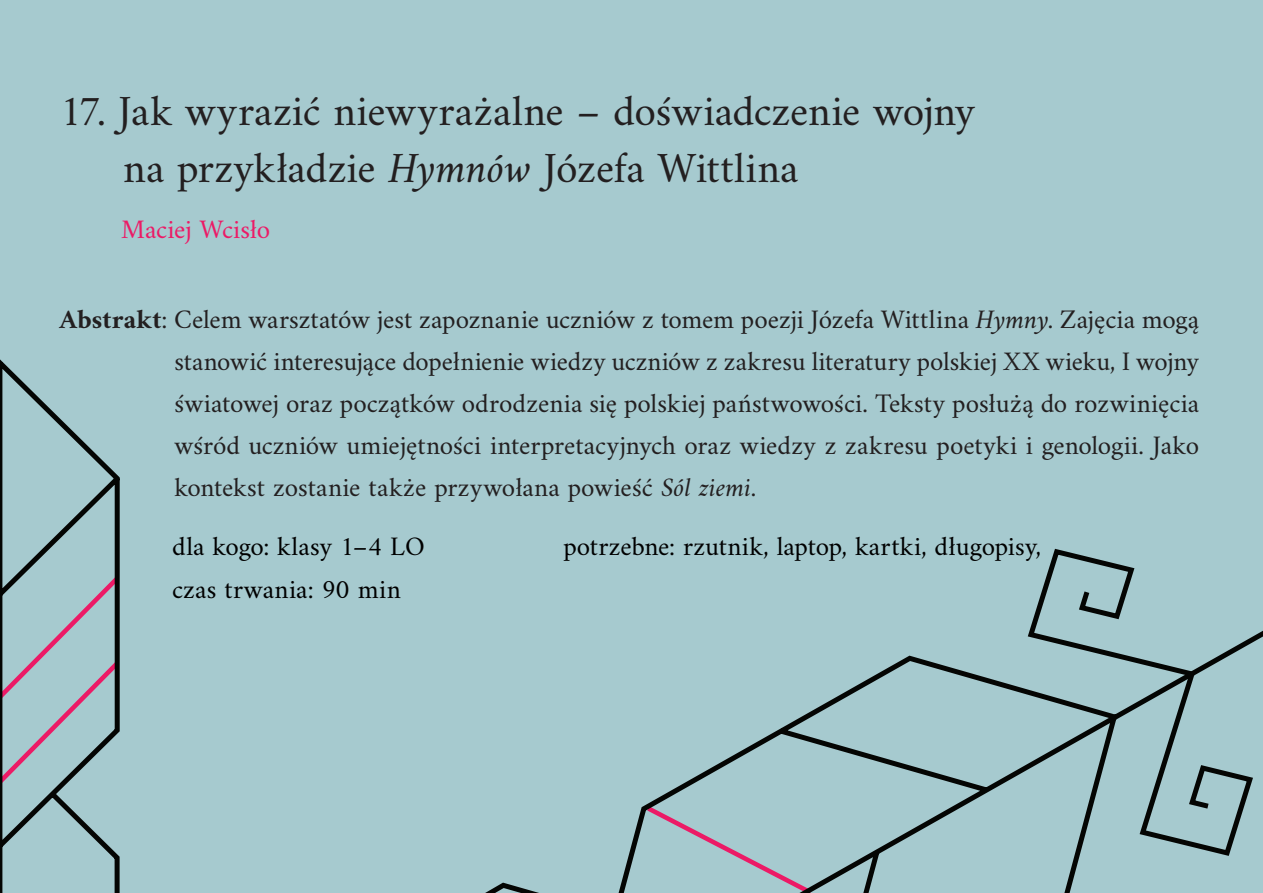
<style>
.page{position:relative;width:1263px;height:893px;background:#a6cacf}
.page>*{position:absolute;margin:0;border:0;box-sizing:border-box;transform-origin:0 0}
.t1{font:43.5px/57px "Amiri";letter-spacing:-.005em;color:#231f20}
.t2{font:27px/42px "Amiri";letter-spacing:.005em;color:#231f20;text-align:justify}
.t3{font:27px/42px "Amiri";letter-spacing:.005em;color:#000}
.t4{font:27px "Amiri";color:#ec1a66}
.s1{font-style:italic}
.s2{font-weight:700}
</style>
<div class="page">
<svg style="left:0;top:354px;width:125px;height:539px;background:#9ab5bc"></svg>
<div style="left:343px;top:515px;width:920px;height:378px;background:#a6cacf"></div>
<h1 class="t1" style="left:123px;top:82px;width:853px;text-indent:-64px">17. Jak wyrazić niewyrażalne – doświadczenie wojny na przykładzie <span class="s1">Hymnów</span> Józefa Wittlina</h1>
<p class="t4" style="left:121px;top:213px;width:151px">Maciej Wcisło</p>
<p class="t2" style="left:174px;top:298px;width:1026px;text-indent:-115px"><span class="s2">Abstrakt</span>: Celem warsztatów jest zapoznanie uczniów z tomem poezji Józefa Wittlina <span class="s1">Hymny</span>. Zajęcia mogą stanowić interesujące dopełnienie wiedzy uczniów z zakresu literatury polskiej XX wieku, I wojny światowej oraz początków odrodzenia się polskiej państwowości. Teksty posłużą do rozwinięcia wśród uczniów umiejętności interpretacyjnych oraz wiedzy z zakresu poetyki i genologii. Jako kontekst zostanie także przywołana powieść <span class="s1">Sól ziemi</span>.</p>
<p class="t3" style="left:172px;top:525px;width:254px">dla kogo: klasy 1–4 LO czas trwania: 90 min</p>
<p class="t3" style="left:563px;top:525px;width:479px">potrzebne: rzutnik, laptop, kartki, długopisy,</p>
</div>
